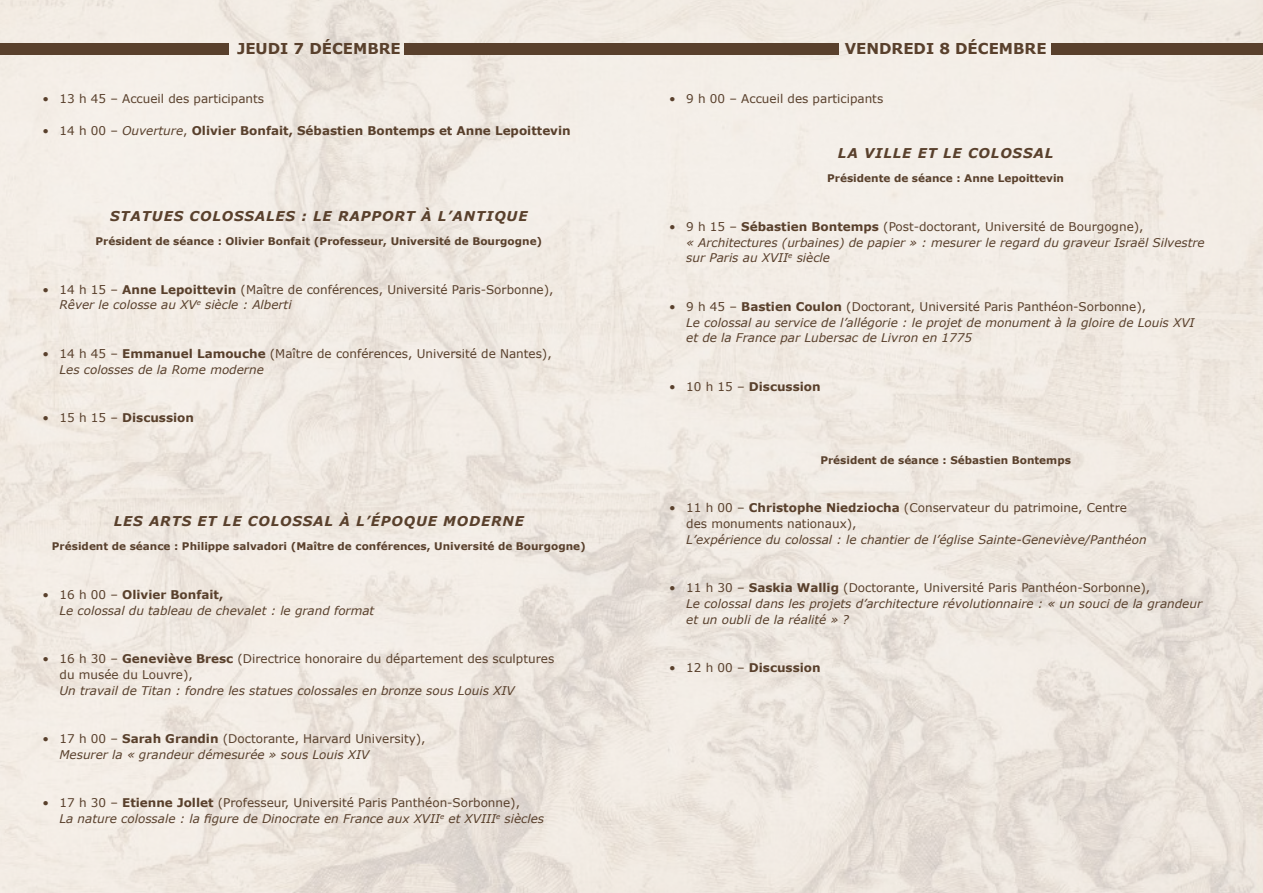
<style>
.page{position:relative;width:1263px;height:893px;background:#fff}
.page>*{position:absolute;margin:0;border:0;box-sizing:border-box;transform-origin:0 0}
.t1{font:700 15px "Verdana";color:#59402c}
.t2{font:italic 700 13.5px "Verdana";letter-spacing:.06em;color:#59402c}
.t3{font:italic 12px/15.8px "Verdana";color:#59402c}
.t4{font:12px/15.8px "Verdana";color:#59402c}
.t5{font:700 12px "Verdana";color:#59402c}
.t6{font:700 10.5px "Verdana";color:#59402c}
.s1{font-weight:400}
.s2{font-weight:400;font-style:italic}
.s3{font-weight:700}
.s4{font-style:italic}
.s5{font-style:normal}
.s6{font-weight:700;font-style:normal}
</style>
<div class="page">
<img style="left:0;top:0;width:1263px;height:893px">
<div style="left:1052px;top:43px;width:211px;height:12px;background:#59402c"></div>
<div style="left:0;top:43px;width:229px;height:12px;background:#59402c"></div>
<div style="left:404px;top:43px;width:435px;height:12px;background:#59402c"></div>
<p class="t1" style="left:237px;top:38px;width:165px">JEUDI 7 DÉCEMBRE</p>
<p class="t4" style="left:43px;top:91px;width:223px">• 13 h 45 – Accueil des participants</p>
<p class="t5" style="left:43px;top:122px;width:530px"><span class="s1">• 14 h 00 –</span> <span class="s2">Ouverture</span><span class="s1">,</span> Olivier Bonfait, Sébastien Bontemps et Anne Lepoittevin</p>
<p class="t2" style="left:110px;top:206px;width:419px">STATUES COLOSSALES : LE RAPPORT À L’ANTIQUE</p>
<p class="t6" style="left:95px;top:234px;width:448px">Président de séance : Olivier Bonfait (Professeur, Université de Bourgogne)</p>
<p class="t4" style="left:60px;top:281px;width:495px;text-indent:-17px">• 14 h 15 – <span class="s3">Anne Lepoittevin</span> (Maître de conférences, Université Paris-Sorbonne),<br><span class="s4">Rêver le colosse au XV</span><sup>e</sup> <span class="s4">siècle : Alberti</span></p>
<p class="t4" style="left:60px;top:346px;width:494px;text-indent:-17px">• 14 h 45 – <span class="s3">Emmanuel Lamouche</span> (Maître de conférences, Université de Nantes),<br><span class="s4">Les colosses de la Rome moderne</span></p>
<p class="t5" style="left:43px;top:409px;width:153px"><span class="s1">• 15 h 15 –</span> Discussion</p>
<p class="t2" style="left:114px;top:512px;width:412px">LES ARTS ET LE COLOSSAL À L’ÉPOQUE MODERNE</p>
<p class="t6" style="left:52px;top:539px;width:535px">Président de séance : Philippe salvadori (Maître de conférences, Université de Bourgogne)</p>
<p class="t3" style="left:60px;top:586px;width:316px;text-indent:-17px"><span class="s5">• 16 h 00 –</span> <span class="s6">Olivier Bonfait,<br></span>Le colossal du tableau de chevalet : le grand format</p>
<p class="t4" style="left:60px;top:651px;width:496px;text-indent:-17px">• 16 h 30 – <span class="s3">Geneviève Bresc</span> (Directrice honoraire du département des sculptures du musée du Louvre),<br><span class="s4">Un travail de Titan : fondre les statues colossales en bronze sous Louis XIV</span></p>
<p class="t3" style="left:60px;top:731px;width:368px;text-indent:-17px"><span class="s5">• 17 h 00 –</span> <span class="s6">Sarah Grandin</span> <span class="s5">(Doctorante, Harvard University),<br></span>Mesurer la « grandeur démesurée » sous Louis XIV</p>
<p class="t3" style="left:60px;top:795px;width:486px;text-indent:-17px"><span class="s5">• 17 h 30 –</span> <span class="s6">Etienne Jollet</span> <span class="s5">(Professeur, Université Paris Panthéon-Sorbonne),<br></span>La nature colossale : la figure de Dinocrate en France aux XVII<sup>e</sup> et XVIII<sup>e</sup> siècles</p>
<p class="t1" style="left:845px;top:38px;width:203px">VENDREDI 8 DÉCEMBRE</p>
<p class="t4" style="left:669px;top:91px;width:216px">• 9 h 00 – Accueil des participants</p>
<p class="t2" style="left:838px;top:144px;width:217px">LA VILLE ET LE COLOSSAL</p>
<p class="t6" style="left:827px;top:171px;width:238px">Présidente de séance : Anne Lepoittevin</p>
<p class="t3" style="left:686px;top:219px;width:520px;text-indent:-17px"><span class="s5">• 9 h 15 –</span> <span class="s6">Sébastien Bontemps</span> <span class="s5">(Post-doctorant, Université de Bourgogne),<br></span>« Architectures (urbaines) de papier » : mesurer le regard du graveur Israël Silvestre sur Paris au XVII<sup>e</sup> siècle</p>
<p class="t3" style="left:686px;top:299px;width:510px;text-indent:-17px"><span class="s5">• 9 h 45 –</span> <span class="s6">Bastien Coulon</span> <span class="s5">(Doctorant, Université Paris Panthéon-Sorbonne),<br></span>Le colossal au service de l’allégorie : le projet de monument à la gloire de Louis XVI et de la France par Lubersac de Livron en 1775</p>
<p class="t5" style="left:669px;top:378px;width:153px"><span class="s1">• 10 h 15 –</span> Discussion</p>
<p class="t6" style="left:820px;top:452px;width:252px">Président de séance : Sébastien Bontemps</p>
<p class="t3" style="left:686px;top:500px;width:462px;text-indent:-17px"><span class="s5">• 11 h 00 –</span> <span class="s6">Christophe Niedziocha</span> <span class="s5">(Conservateur du patrimoine, Centre des monuments nationaux),<br></span>L’expérience du colossal : le chantier de l’église Sainte-Geneviève/Panthéon</p>
<p class="t3" style="left:686px;top:580px;width:517px;text-indent:-17px"><span class="s5">• 11 h 30 –</span> <span class="s6">Saskia Wallig</span> <span class="s5">(Doctorante, Université Paris Panthéon-Sorbonne),<br></span>Le colossal dans les projets d’architecture révolutionnaire : « un souci de la grandeur et un oubli de la réalité » ?</p>
<p class="t5" style="left:669px;top:659px;width:153px"><span class="s1">• 12 h 00 –</span> Discussion</p>
</div>
